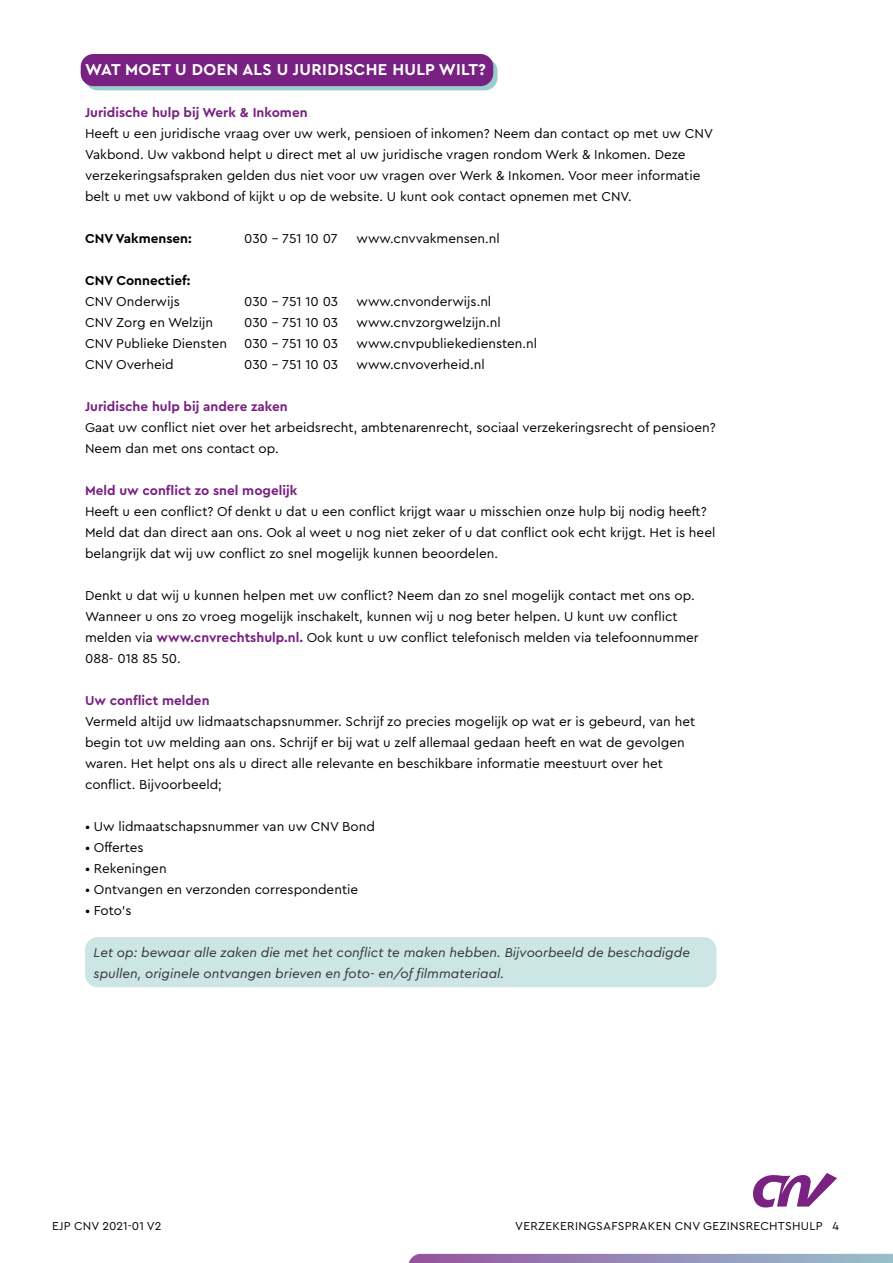
<style>
.page{position:relative;width:893px;height:1263px;background:#fff}
.page>*{position:absolute;margin:0;border:0;box-sizing:border-box;transform-origin:0 0}
.t1{font:700 16.5px "Cera PRO";letter-spacing:.02em;color:#fff}
.t2{font:13.5px/21px "Cera PRO";color:#000}
.t3{font:italic 13.5px/21px "Cera PRO";color:#333}
.t4{font:700 13.5px "Cera PRO";color:#792182}
.t5{font:700 13.5px "Cera PRO";color:#000}
.t6{font:12px "Cera PRO";letter-spacing:.02em;color:#000}
.s1{font-weight:700;color:#792182}
</style>
<div class="page">
<svg style="left:408px;top:1254px;width:485px;height:9px;background:#978db7"></svg>
<div style="left:85px;top:58px;width:412px;height:32px;background:linear-gradient(to right,#97c0c7,#97c3c8);border-radius:13px"></div>
<div style="left:85px;top:937px;width:631px;height:50px;background:#cce6e6;border-radius:13px"></div>
<div style="left:81px;top:54px;width:412px;height:32px;background:#792182;border-radius:13px"></div>
<svg style="left:753px;top:1173px;width:84px;height:34px"></svg>
<p class="t1" style="left:85px;top:59px;width:402px">WAT MOET U DOEN ALS U JURIDISCHE HULP WILT?</p>
<p class="t4" style="left:85px;top:104px;width:224px">Juridische hulp bij Werk &amp; Inkomen</p>
<p class="t2" style="left:85px;top:122px;width:629px">Heeft u een juridische vraag over uw werk, pensioen of inkomen? Neem dan contact op met uw CNV Vakbond. Uw vakbond helpt u direct met al uw juridische vragen rondom Werk &amp; Inkomen. Deze verzekeringsafspraken gelden dus niet voor uw vragen over Werk &amp; Inkomen. Voor meer informatie belt u met uw vakbond of kijkt u op de website. U kunt ook contact opnemen met CNV.</p>
<p class="t5" style="left:85px;top:230px;width:108px">CNV Vakmensen:</p>
<p class="t2" style="left:244px;top:227px;width:95px">030 – 751 10 07</p>
<p class="t2" style="left:357px;top:227px;width:145px">www.cnvvakmensen.nl</p>
<p class="t5" style="left:85px;top:272px;width:107px">CNV Connectief:</p>
<p class="t2" style="left:85px;top:290px;width:96px">CNV Onderwijs</p>
<p class="t2" style="left:244px;top:290px;width:96px">030 – 751 10 03</p>
<p class="t2" style="left:357px;top:290px;width:136px">www.cnvonderwijs.nl</p>
<p class="t2" style="left:85px;top:311px;width:130px">CNV Zorg en Welzijn</p>
<p class="t2" style="left:244px;top:311px;width:96px">030 – 751 10 03</p>
<p class="t2" style="left:357px;top:311px;width:146px">www.cnvzorgwelzijn.nl</p>
<p class="t2" style="left:85px;top:332px;width:143px">CNV Publieke Diensten</p>
<p class="t2" style="left:244px;top:332px;width:96px">030 – 751 10 03</p>
<p class="t2" style="left:357px;top:332px;width:182px">www.cnvpubliekediensten.nl</p>
<p class="t2" style="left:85px;top:353px;width:90px">CNV Overheid</p>
<p class="t2" style="left:244px;top:353px;width:96px">030 – 751 10 03</p>
<p class="t2" style="left:357px;top:353px;width:130px">www.cnvoverheid.nl</p>
<p class="t4" style="left:85px;top:398px;width:204px">Juridische hulp bij andere zaken</p>
<p class="t2" style="left:85px;top:416px;width:632px">Gaat uw conflict niet over het arbeidsrecht, ambtenarenrecht, sociaal verzekeringsrecht of pensioen?<br>Neem dan met ons contact op.</p>
<p class="t4" style="left:85px;top:482px;width:214px">Meld uw conflict zo snel mogelijk</p>
<p class="t2" style="left:85px;top:500px;width:632px">Heeft u een conflict? Of denkt u dat u een conflict krijgt waar u misschien onze hulp bij nodig heeft?<br>Meld dat dan direct aan ons. Ook al weet u nog niet zeker of u dat conflict ook echt krijgt. Het is heel belangrijk dat wij uw conflict zo snel mogelijk kunnen beoordelen.</p>
<p class="t2" style="left:85px;top:584px;width:615px">Denkt u dat wij u kunnen helpen met uw conflict? Neem dan zo snel mogelijk contact met ons op.<br>Wanneer u ons zo vroeg mogelijk inschakelt, kunnen wij u nog beter helpen. U kunt uw conflict melden via <span class="s1">www.cnvrechtshulp.nl.</span> Ook kunt u uw conflict telefonisch melden via telefoonnummer 088- 018 85 50.</p>
<p class="t4" style="left:85px;top:692px;width:126px">Uw conflict melden</p>
<p class="t2" style="left:85px;top:710px;width:612px">Vermeld altijd uw lidmaatschapsnummer. Schrijf zo precies mogelijk op wat er is gebeurd, van het begin tot uw melding aan ons. Schrijf er bij wat u zelf allemaal gedaan heeft en wat de gevolgen waren. Het helpt ons als u direct alle relevante en beschikbare informatie meestuurt over het conflict. Bijvoorbeeld;</p>
<p class="t2" style="left:85px;top:815px;width:291px">• Uw lidmaatschapsnummer van uw CNV Bond</p>
<p class="t2" style="left:85px;top:836px;width:60px">• Offertes</p>
<p class="t2" style="left:85px;top:858px;width:83px">• Rekeningen</p>
<p class="t2" style="left:85px;top:879px;width:275px">• Ontvangen en verzonden correspondentie</p>
<p class="t2" style="left:85px;top:900px;width:48px">• Foto’s</p>
<p class="t3" style="left:94px;top:942px;width:598px">Let op: bewaar alle zaken die met het conflict te maken hebben. Bijvoorbeeld de beschadigde spullen, originele ontvangen brieven en foto- en/of filmmateriaal.</p>
<p class="t6" style="left:52px;top:1218px;width:111px">EJP CNV 2021-01 V2</p>
<p class="t6" style="left:515px;top:1218px;width:325px">VERZEKERINGSAFSPRAKEN CNV GEZINSRECHTSHULP 4</p>
</div>
